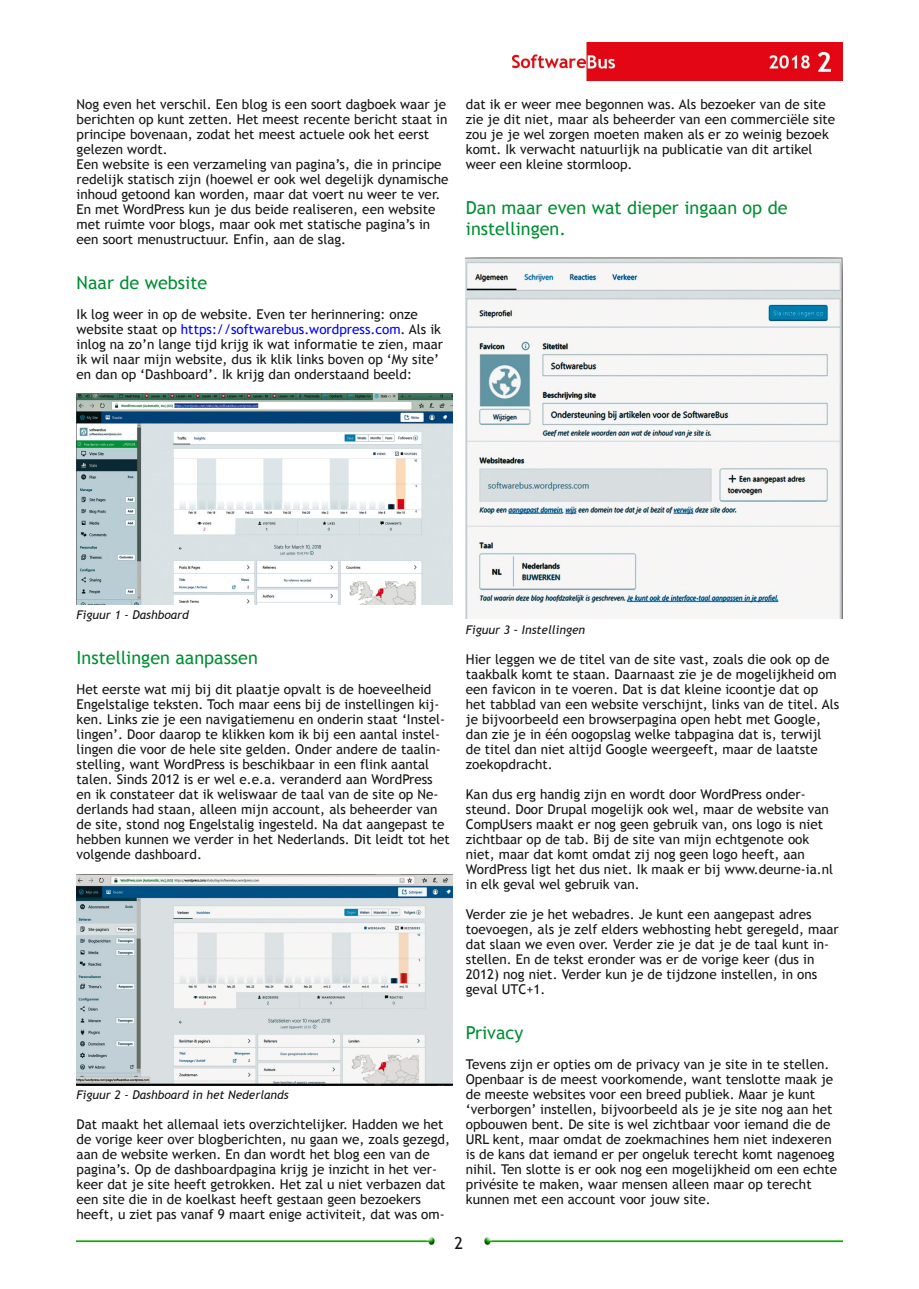
<style>
.page{position:relative;width:919px;height:1289px;background:#fff}
.page>*{position:absolute;margin:0;border:0;box-sizing:border-box;transform-origin:0 0}
.t1{font:18px/21px "Trebuchet MS";color:#008f33}
.t2{font:16.5px "Trebuchet MS";color:#161413}
.t3{font:13.5px/15px "Trebuchet MS";color:#161413}
.t4{font:italic 12px "Trebuchet MS";color:#161413}
.s1{color:#00f}
</style>
<div class="page">
<img style="left:512px;top:43px;width:330px;height:38px">
<img style="left:77px;top:1237px;width:358px;height:7px">
<img style="left:484px;top:1237px;width:358px;height:7px">
<img style="left:77px;top:874px;width:376px;height:211px">
<img style="left:77px;top:393px;width:376px;height:211px">
<img style="left:466px;top:258px;width:376px;height:360px">
<p class="t3" style="left:77px;top:96px;width:373px">Nog even het verschil. Een blog is een soort dagboek waar je berichten op kunt zetten. Het meest recente bericht staat in principe bovenaan, zodat het meest actuele ook het eerst gelezen wordt.<br>Een website is een verzameling van pagina’s, die in principe redelijk statisch zijn (hoewel er ook wel degelijk dynamische inhoud getoond kan worden, maar dat voert nu weer te ver.<br>En met WordPress kun je dus beide realiseren, een website met ruimte voor blogs, maar ook met statische pagina’s in een soort menustructuur. Enfin, aan de slag.</p>
<h1 class="t1" style="left:77px;top:272px;width:132px">Naar de website</h1>
<p class="t3" style="left:77px;top:306px;width:368px">Ik log weer in op de website. Even ter herinnering: onze website staat op <span class="s1">https://softwarebus.wordpress.com</span>. Als ik inlog na zo’n lange tijd krijg ik wat informatie te zien, maar ik wil naar mijn website, dus ik klik links boven op ‘My site’ en dan op ‘Dashboard’. Ik krijg dan onderstaand beeld:</p>
<p class="t3" style="left:466px;top:96px;width:371px">dat ik er weer mee begonnen was. Als bezoeker van de site zie je dit niet, maar als beheerder van een commerciële site zou je je wel zorgen moeten maken als er zo weinig bezoek komt. Ik verwacht natuurlijk na publicatie van dit artikel weer een kleine stormloop.</p>
<h1 class="t1" style="left:466px;top:197px;width:323px">Dan maar even wat dieper ingaan op de instellingen.</h1>
<p class="t4" style="left:77px;top:607px;width:114px">Figuur 1 ‐ Dashboard</p>
<h1 class="t1" style="left:77px;top:647px;width:183px">Instellingen aanpassen</h1>
<p class="t3" style="left:77px;top:681px;width:375px">Het eerste wat mij bij dit plaatje opvalt is de hoeveelheid Engelstalige teksten. Toch maar eens bij de instellingen kij‐ ken. Links zie je een navigatiemenu en onderin staat ‘Instel‐ lingen’. Door daarop te klikken kom ik bij een aantal instel‐ lingen die voor de hele site gelden. Onder andere de taalin‐ stelling, want WordPress is beschikbaar in een flink aantal talen. Sinds 2012 is er wel e.e.a. veranderd aan WordPress en ik constateer dat ik weliswaar de taal van de site op Ne‐ derlands had staan, alleen mijn account, als beheerder van de site, stond nog Engelstalig ingesteld. Na dat aangepast te hebben kunnen we verder in het Nederlands. Dit leidt tot het volgende dashboard.</p>
<p class="t4" style="left:77px;top:1087px;width:213px">Figuur 2 ‐ Dashboard in het Nederlands</p>
<p class="t3" style="left:77px;top:1116px;width:375px">Dat maakt het allemaal iets overzichtelijker. Hadden we het de vorige keer over blogberichten, nu gaan we, zoals gezegd, aan de website werken. En dan wordt het blog een van de pagina’s. Op de dashboardpagina krijg je inzicht in het ver‐ keer dat je site heeft getrokken. Het zal u niet verbazen dat een site die in de koelkast heeft gestaan geen bezoekers heeft, u ziet pas vanaf 9 maart enige activiteit, dat was om‐</p>
<p class="t4" style="left:466px;top:622px;width:121px">Figuur 3 – Instellingen</p>
<p class="t3" style="left:466px;top:651px;width:375px">Hier leggen we de titel van de site vast, zoals die ook op de taakbalk komt te staan. Daarnaast zie je de mogelijkheid om een favicon in te voeren. Dat is dat kleine icoontje dat op het tabblad van een website verschijnt, links van de titel. Als je bijvoorbeeld een browserpagina open hebt met Google, dan zie je in één oogopslag welke tabpagina dat is, terwijl de titel dan niet altijd Google weergeeft, maar de laatste zoekopdracht.</p>
<p class="t3" style="left:466px;top:786px;width:369px">Kan dus erg handig zijn en wordt door WordPress onder‐ steund. Door Drupal mogelijk ook wel, maar de website van CompUsers maakt er nog geen gebruik van, ons logo is niet zichtbaar op de tab. Bij de site van mijn echtgenote ook niet, maar dat komt omdat zij nog geen logo heeft, aan WordPress ligt het dus niet. Ik maak er bij www.deurne‐ia.nl in elk geval wel gebruik van.</p>
<p class="t3" style="left:466px;top:906px;width:374px">Verder zie je het webadres. Je kunt een aangepast adres toevoegen, als je zelf elders webhosting hebt geregeld, maar dat slaan we even over. Verder zie je dat je de taal kunt in‐ stellen. En de tekst eronder was er de vorige keer (dus in 2012) nog niet. Verder kun je de tijdzone instellen, in ons geval UTC+1.</p>
<h1 class="t1" style="left:466px;top:1022px;width:59px">Privacy</h1>
<p class="t3" style="left:466px;top:1056px;width:373px">Tevens zijn er opties om de privacy van je site in te stellen.<br>Openbaar is de meest voorkomende, want tenslotte maak je de meeste websites voor een breed publiek. Maar je kunt ‘verborgen’ instellen, bijvoorbeeld als je je site nog aan het opbouwen bent. De site is wel zichtbaar voor iemand die de URL kent, maar omdat de zoekmachines hem niet indexeren is de kans dat iemand er per ongeluk terecht komt nagenoeg nihil. Ten slotte is er ook nog een mogelijkheid om een echte privésite te maken, waar mensen alleen maar op terecht kunnen met een account voor jouw site.</p>
<p class="t2" style="left:454px;top:1233px;width:10px">2</p>
</div>
